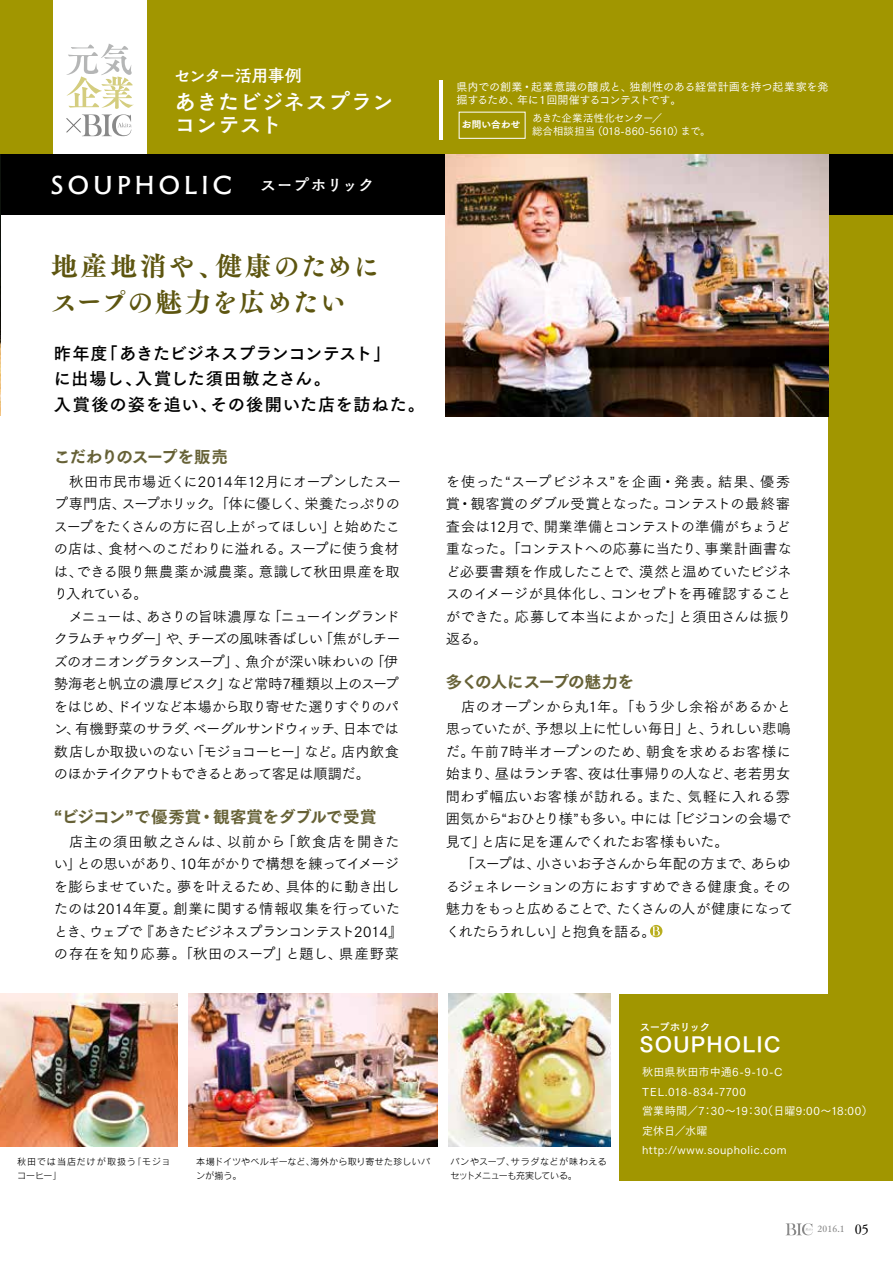
<style>
.page{position:relative;width:893px;height:1263px;background:#fff}
.page>*{position:absolute;margin:0;border:0;box-sizing:border-box;transform-origin:0 0}
.t1{font:27px/36px "Tsuku A Old Min Pr 6 E";letter-spacing:.01em;color:#5d5510}
.t2{font:25.5px "Tsuku Old Gothic Std B";letter-spacing:.175em;color:#fff}
.t3{font:22.8px/23.1px "Tsuku Old Gothic Std B";letter-spacing:-.04em;color:#fff}
.t4{font:21px "Tsuku Go Pro B";letter-spacing:.06em;color:#fff}
.t5{font:17.4px "Tsuku Old Gothic Std B";letter-spacing:-.075em;color:#fff}
.t6{font:17.25px/25.8px "Tsuku Go Pro B";letter-spacing:.02em;color:#000}
.t7{font:16.5px "Tsuku Go Pro E";letter-spacing:-.055em;color:#666136}
.t8{font:16.5px "Tsuku Go Pro E";color:#666136}
.t9{font:14.25px/22.5px "Tsuku Go Pro R";letter-spacing:-.03em;color:#000}
.t10{font:11.1px/19.5px "Tsuku Go Pro M";letter-spacing:.035em;color:#fff}
.t11{font:11.1px/13.5px "Tsuku Go Pro M";letter-spacing:-.015em;color:#fff}
.t12{font:10.5px/13.5px "Tsuku Go Pro M";letter-spacing:-.01em;color:#fff}
.t13{font:10.5px "Tsuku Go Pro B";letter-spacing:-.055em;color:#fff}
.t14{font:9.6px "Tsuku Go Pro E";letter-spacing:.015em;color:#fff}
.t15{font:9px/14.2px "Rodin Pro M";letter-spacing:-.01em;color:#000}
.t16{font:9px/14.2px "Rodin Pro M";letter-spacing:.025em;color:#000}
.t17{font:9px/14.2px "Rodin Pro M";letter-spacing:.1em;color:#000}
.t18{font:9px "Tsuku A Old Min Pr 6 N M";color:#898989}
.s1{font-size:16.5px}
.s2{font-family:"Tsuku A Old Min Pr 6 R";font-size:13.5px;color:#000}
</style>
<div class="page">
<div style="left:0;top:0;width:893px;height:162px;background:#a19600"></div>
<div style="left:828px;top:0;width:65px;height:1164px;background:#a19600"></div>
<div style="left:53px;top:0;width:94px;height:173px;background:#fff"></div>
<div style="left:0;top:155px;width:893px;height:60px;background:#000"></div>
<img style="left:188px;top:994px;width:250px;height:152px">
<img style="left:0;top:994px;width:177px;height:152px">
<img style="left:449px;top:994px;width:161px;height:152px">
<img style="left:0;top:155px;width:1px;height:261px">
<svg style="left:66px;top:44px;width:68px;height:92px"></svg>
<div style="left:620px;top:994px;width:273px;height:186px;background:#a19600"></div>
<svg style="left:650px;top:925px;width:12px;height:12px"></svg>
<svg style="left:652px;top:926px;width:8px;height:9px"></svg>
<hr style="left:439px;top:80px;width:4px;height:60px;background:#fff">
<div style="left:459px;top:112px;width:66px;height:27px;border:1px solid #fff"></div>
<img style="left:446px;top:155px;width:382px;height:261px">
<svg style="left:785px;top:1223px;width:28px;height:12px"></svg>
<p class="t5" style="left:174px;top:62px;width:130px">センター活用事例</p>
<h3 class="t3" style="left:174px;top:89px;width:222px">あきたビジネスプランコンテスト</h3>
<h2 class="t2" style="left:51px;top:166px;width:325px">SOUPHOLIC <span class="s1">スープホリック</span></h2>
<h1 class="t1" style="left:51px;top:249px;width:331px">地産地消や、健康のためにスープの魅力を広めたい</h1>
<p class="t6" style="left:54px;top:338px;width:373px">昨年度「あきたビジネスプランコンテスト」<br>に出場し、入賞した須田敏之さん。<br>入賞後の姿を追い、その後開いた店を訪ねた。</p>
<p class="t7" style="left:54px;top:442px;width:176px">こだわりのスープを販売</p>
<p class="t9" style="left:54px;top:469px;width:349px">　秋田市民市場近くに2014年12月にオープンしたスープ専門店、スープホリック。「体に優しく、栄養たっぷりのスープをたくさんの方に召し上がってほしい」と始めたこの店は、食材へのこだわりに溢れる。スープに使う食材は、できる限り無農薬か減農薬。意識して秋田県産を取り入れている。<br>　メニューは、あさりの旨味濃厚な「ニューイングランドクラムチャウダー」や、チーズの風味香ばしい「焦がしチーズのオニオングラタンスープ」、魚介が深い味わいの「伊勢海老と帆立の濃厚ビスク」など常時7種類以上のスープをはじめ、ドイツなど本場から取り寄せた選りすぐりのパン、有機野菜のサラダ、ベーグルサンドウィッチ、日本では数店しか取扱いのない「モジョコーヒー」など。店内飲食のほかテイクアウトもできるとあって客足は順調だ。</p>
<p class="t8" style="left:54px;top:802px;width:324px">“ビジコン”で優秀賞・観客賞をダブルで受賞</p>
<p class="t9" style="left:54px;top:829px;width:350px">　店主の須田敏之さんは、以前から「飲食店を開きたい」との思いがあり、10年がかりで構想を練ってイメージを膨らませていた。夢を叶えるため、具体的に動き出したのは2014年夏。創業に関する情報収集を行っていたとき、ウェブで『あきたビジネスプランコンテスト2014』の存在を知り応募。「秋田のスープ」と題し、県産野菜</p>
<p class="t11" style="left:456px;top:79px;width:374px">県内での創業・起業意識の醸成と、独創性のある経営計画を持つ起業家を発掘するため、年に１回開催するコンテストです。</p>
<p class="t14" style="left:462px;top:116px;width:60px">お問い合わせ</p>
<p class="t12" style="left:532px;top:110px;width:180px">あきた企業活性化センター／<br>総合相談担当（018-860-5610）まで。</p>
<p class="t9" style="left:446px;top:468px;width:347px;text-align:justify">を使った“スープビジネス”を企画・発表。結果、優秀賞・観客賞のダブル受賞となった。コンテストの最終審査会は12月で、開業準備とコンテストの準備がちょうど重なった。「コンテストへの応募に当たり、事業計画書など必要書類を作成したことで、漠然と温めていたビジネスのイメージが具体化し、コンセプトを再確認することができた。応募して本当によかった」と須田さんは振り返る。</p>
<p class="t7" style="left:446px;top:667px;width:190px">多くの人にスープの魅力を</p>
<p class="t9" style="left:446px;top:693px;width:349px">　店のオープンから丸1年。「もう少し余裕があるかと思っていたが、予想以上に忙しい毎日」と、うれしい悲鳴だ。午前7時半オープンのため、朝食を求めるお客様に始まり、昼はランチ客、夜は仕事帰りの人など、老若男女問わず幅広いお客様が訪れる。また、気軽に入れる雰囲気から“おひとり様”も多い。中には「ビジコンの会場で見て」と店に足を運んでくれたお客様もいた。<br>　「スープは、小さいお子さんから年配の方まで、あらゆるジェネレーションの方におすすめできる健康食。その魅力をもっと広めることで、たくさんの人が健康になってくれたらうれしい」と抱負を語る。</p>
<p class="t17" style="left:17px;top:1154px;width:155px">秋田では当店だけが取扱う「モジョコーヒー」</p>
<p class="t15" style="left:450px;top:1154px;width:158px">パンやスープ、サラダなどが味わえるセットメニューも充実している。</p>
<p class="t16" style="left:196px;top:1154px;width:235px">本場ドイツやベルギーなど、海外から取り寄せた珍しいパンが揃う。</p>
<p class="t13" style="left:640px;top:1018px;width:72px">スープホリック</p>
<p class="t10" style="left:642px;top:1061px;width:232px">秋田県秋田市中通6-9-10-C<br>TEL.018-834-7700<br>営業時間／7：30～19：30（日曜9:00～18:00）定休日／水曜<br>http://www.soupholic.com</p>
<h3 class="t4" style="left:640px;top:1026px;width:142px">SOUPHOLIC</h3>
<p class="t18" style="left:817px;top:1221px;width:53px">2016.1 <span class="s2">05</span></p>
</div>
